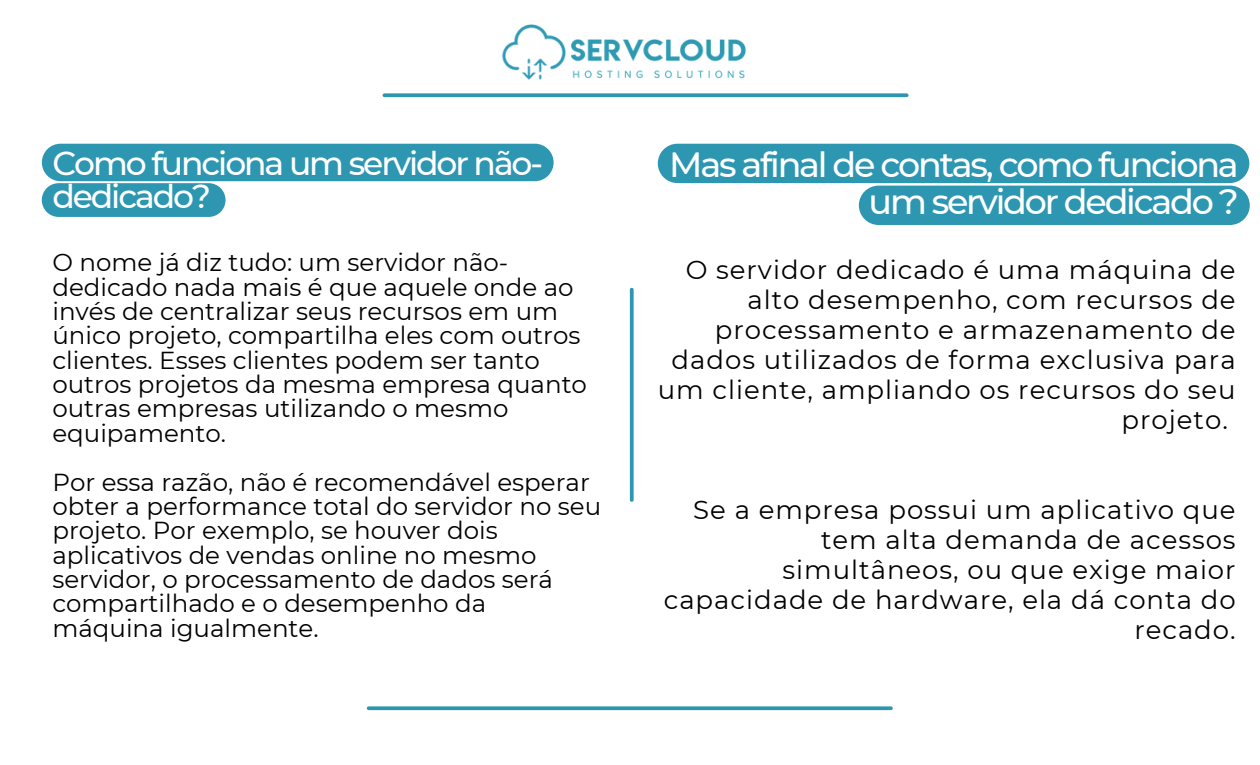
<style>
.page{position:relative;width:1260px;height:765px;background:#fff}
.page>*{position:absolute;margin:0;border:0;box-sizing:border-box;transform-origin:0 0}
.t1{font:500 35px/37.5px "Montserrat";letter-spacing:-.065em;color:#fff;text-align:right}
.t2{font:500 33px/33.8px "Montserrat";letter-spacing:-.065em;color:#fff}
.t3{font:26px/30px "Montserrat";letter-spacing:.04em;color:#000;text-align:right}
.t4{font:24.5px/24.4px "Montserrat";color:#000}
</style>
<div class="page">
<svg style="left:789px;top:93px;width:120px;height:4px"></svg>
<div style="left:658px;top:144px;width:591px;height:39px;background:#2d97b2;border-radius:20px"></div>
<img style="left:672px;top:39px;width:117px;height:145px">
<img style="left:382px;top:24px;width:290px;height:159px">
<svg style="left:42px;top:183px;width:184px;height:34px;background:#379bb5"></svg>
<div style="left:42px;top:144px;width:512px;height:37px;background:#2d97b2;border-radius:19px"></div>
<div style="left:859px;top:186px;width:391px;height:39px;background:#2d97b2;border-radius:20px"></div>
<svg style="left:630px;top:288px;width:4px;height:214px"></svg>
<svg style="left:367px;top:706px;width:526px;height:4px;background:#41a0b9"></svg>
<h2 class="t2" style="left:52px;top:146px;width:492px">Como funciona um servidor não&shy;dedicado?</h2>
<p class="t4" style="left:52px;top:250px;width:536px">O nome já diz tudo: um servidor não&shy;dedicado nada mais é que aquele onde ao invés de centralizar seus recursos em um único projeto, compartilha eles com outros clientes. Esses clientes podem ser tanto outros projetos da mesma empresa quanto outras empresas utilizando o mesmo equipamento.</p>
<p class="t4" style="left:52px;top:470px;width:550px">Por essa razão, não é recomendável esperar obter a performance total do servidor no seu projeto. Por exemplo, se houver dois aplicativos de vendas online no mesmo servidor, o processamento de dados será compartilhado e o desempenho da máquina igualmente.</p>
<h1 class="t1" style="left:669px;top:145px;width:571px">Mas afinal de contas, como funciona um servidor dedicado ?</h1>
<p class="t3" style="left:658px;top:254px;width:579px">O servidor dedicado é uma máquina de alto desempenho, com recursos de processamento e armazenamento de dados utilizados de forma exclusiva para um cliente, ampliando os recursos do seu projeto.</p>
<p class="t3" style="left:664px;top:494px;width:573px">Se a empresa possui um aplicativo que tem alta demanda de acessos simultâneos, ou que exige maior capacidade de hardware, ela dá conta do recado.</p>
</div>
